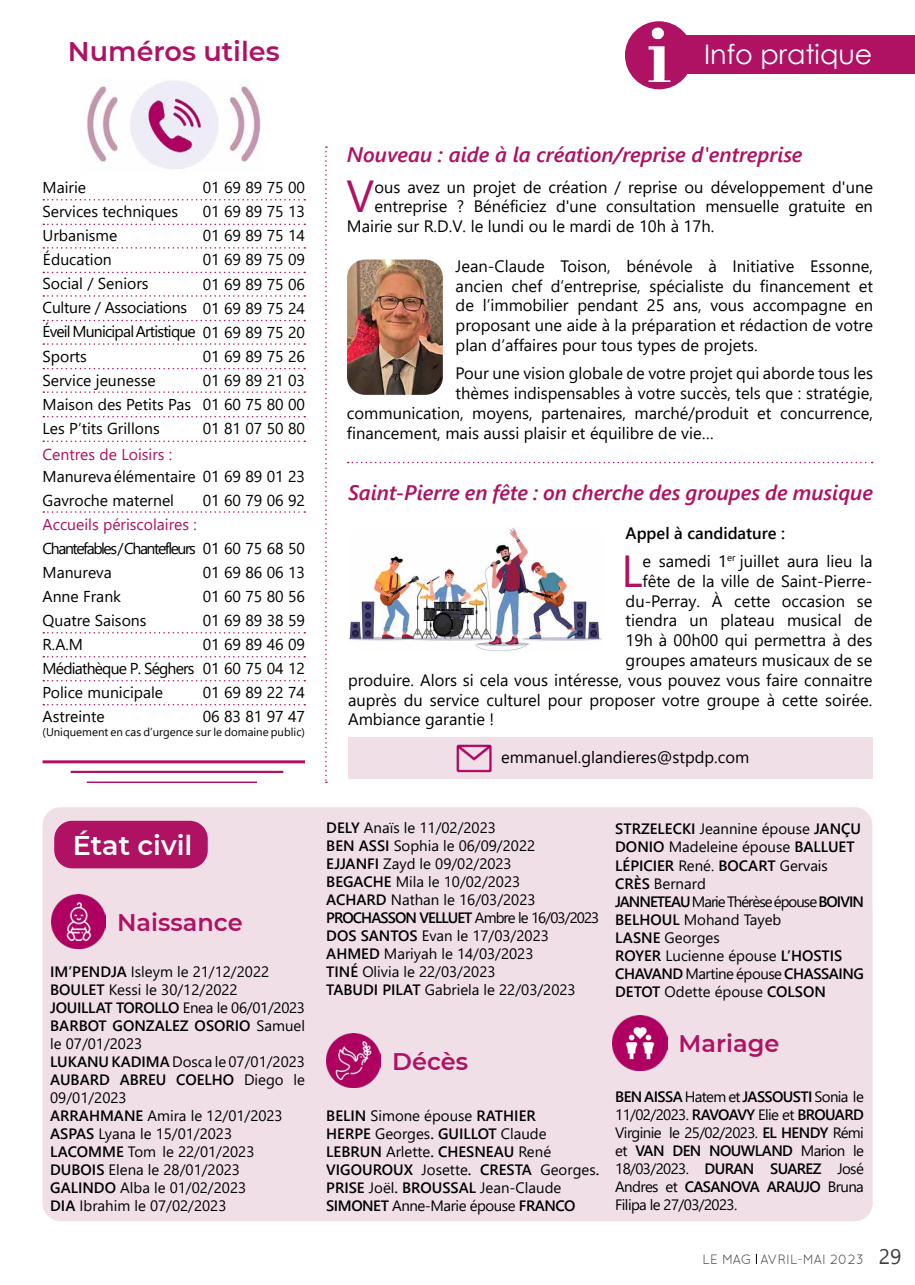
<style>
.page{position:relative;width:915px;height:1285px;background:#fff}
.page>*{position:absolute;margin:0;border:0;box-sizing:border-box;transform-origin:0 0}
.t1{font:44.85px "Segoe UI";color:#af1163}
.t2{font:600 27px "Montserrat";color:#af1163}
.t3{font:27px "Century Gothic";color:#fff}
.t4{font:600 27px "Montserrat";color:#fff}
.t5{font:600 24px "Montserrat";color:#af1163}
.t6{font:italic 600 21px "Segoe UI";color:#af1163}
.t7{font:16.5px/19.8px "Segoe UI";color:#000;text-align:justify}
.t8{font:600 16.5px "Segoe UI";color:#000}
.t9{font:15.75px/24px "Segoe UI";color:#000}
.t10{font:15.75px "Segoe UI";color:#af1163}
.t11{font:15px/18px "Segoe UI";color:#000}
.t12{font:600 15px/18px "Segoe UI";color:#000}
.t13{font:13.5px "Quicksand";color:#3d3d3f}
.t14{font:11.4px "Segoe UI";color:#000}
.s1{font-weight:600}
.s2{font-weight:400}
.s3{font-family:"Gadugi";font-size:21px}
</style>
<div class="page">
<div style="left:348px;top:737px;width:524px;height:41px;background:#f1dfe8"></div>
<div style="left:43px;top:807px;width:829px;height:413px;background:#f1dfe8;border-radius:18px"></div>
<div style="left:681px;top:35px;width:233px;height:39px;background:#af1163"></div>
<div style="left:624px;top:21px;width:68px;height:68px;background:#af1163;border-radius:50%"></div>
<img style="left:641px;top:26px;width:35px;height:60px">
<img style="left:87px;top:80px;width:174px;height:89px">
<svg style="left:43px;top:199px;width:262px;height:1px"></svg>
<svg style="left:43px;top:223px;width:262px;height:2px"></svg>
<svg style="left:43px;top:247px;width:262px;height:1px"></svg>
<svg style="left:43px;top:272px;width:262px;height:1px"></svg>
<svg style="left:43px;top:295px;width:262px;height:1px"></svg>
<svg style="left:43px;top:320px;width:262px;height:1px"></svg>
<svg style="left:43px;top:343px;width:262px;height:2px"></svg>
<svg style="left:43px;top:368px;width:262px;height:1px"></svg>
<svg style="left:43px;top:391px;width:262px;height:2px"></svg>
<svg style="left:43px;top:416px;width:262px;height:1px"></svg>
<svg style="left:43px;top:440px;width:262px;height:2px"></svg>
<svg style="left:43px;top:511px;width:262px;height:1px"></svg>
<svg style="left:43px;top:632px;width:262px;height:1px"></svg>
<svg style="left:43px;top:656px;width:262px;height:1px"></svg>
<svg style="left:43px;top:680px;width:262px;height:1px"></svg>
<svg style="left:43px;top:703px;width:262px;height:2px"></svg>
<hr style="left:43px;top:760px;width:262px;height:3px;background:#af1163">
<hr style="left:87px;top:781px;width:170px;height:1px;background:#af1163">
<hr style="left:71px;top:770px;width:212px;height:2px;background:#af1163">
<img style="left:51px;top:894px;width:54px;height:54px">
<div style="left:54px;top:820px;width:154px;height:48px;background:#af1163;border-radius:18px"></div>
<img style="left:326px;top:1033px;width:54px;height:54px">
<img style="left:612px;top:1015px;width:54px;height:54px">
<svg style="left:325px;top:146px;width:2px;height:636px"></svg>
<img style="left:347px;top:259px;width:95px;height:136px">
<svg style="left:347px;top:461px;width:525px;height:2px"></svg>
<img style="left:348px;top:528px;width:254px;height:123px">
<img style="left:456px;top:744px;width:36px;height:29px">
<h2 class="t2" style="left:68px;top:32px;width:213px">Numéros utiles</h2>
<h2 class="t3" style="left:704px;top:36px;width:170px">Info pratique</h2>
<p class="t9" style="left:43px;top:174px;width:264px">Mairie<br>Services techniques<br>Urbanisme<br>Éducation<br>Social / Seniors<br>Culture / Associations<br>Éveil Municipal Artistique 01 69 89 75 20<br>Sports<br>Service jeunesse<br>Maison des Petits Pas<br>Les P’tits Grillons</p>
<p class="t9" style="left:43px;top:462px;width:264px">Manureva élémentaire 01 69 89 01 23<br>Gavroche maternel</p>
<p class="t9" style="left:43px;top:534px;width:264px">Chantefables / Chantefleurs 01 60 75 68 50<br>Manureva<br>Anne Frank<br>Quatre Saisons<br>R.A.M<br>Médiathèque P. Séghers<br>Police municipale<br>Astreinte</p>
<p class="t9" style="left:203px;top:174px;width:104px;text-align:justify">01 69 89 75 00<br>01 69 89 75 13<br>01 69 89 75 14<br>01 69 89 75 09<br>01 69 89 75 06<br>01 69 89 75 24</p>
<p class="t9" style="left:203px;top:342px;width:104px;text-align:justify">01 69 89 75 26<br>01 69 89 21 03<br>01 60 75 80 00<br>01 81 07 50 80</p>
<p class="t10" style="left:43px;top:439px;width:131px">Centres de Loisirs :</p>
<p class="t9" style="left:203px;top:486px;width:104px">01 60 79 06 92</p>
<p class="t10" style="left:43px;top:509px;width:156px">Accueils périscolaires :</p>
<p class="t9" style="left:203px;top:558px;width:104px;text-align:justify">01 69 86 06 13<br>01 60 75 80 56<br>01 69 89 38 59<br>01 69 89 46 09<br>01 60 75 04 12<br>01 69 89 22 74<br>06 83 81 97 47</p>
<p class="t14" style="left:43px;top:721px;width:264px">(Uniquement en cas d’urgence sur le domaine public)</p>
<h3 class="t6" style="left:347px;top:134px;width:457px">Nouveau : aide à la création/reprise d'entreprise</h3>
<h1 class="t1" style="left:346px;top:154px;width:29px">V</h1>
<p class="t7" style="left:374px;top:175px;width:500px">ous avez un projet de création / reprise ou développement d'une</p>
<p class="t7" style="left:374px;top:195px;width:500px">entreprise ? Bénéficiez d'une consultation mensuelle gratuite en</p>
<p class="t7" style="left:347px;top:215px;width:369px">Mairie sur R.D.V. le lundi ou le mardi de 10h à 17h.</p>
<p class="t7" style="left:455px;top:254px;width:418px">Jean-Claude Toison, bénévole à Initiative Essonne, ancien chef d’entreprise, spécialiste du financement et de l’immobilier pendant 25 ans, vous accompagne en proposant une aide à la préparation et rédaction de votre plan d’affaires pour tous types de projets.</p>
<p class="t7" style="left:455px;top:362px;width:418px">Pour une vision globale de votre projet qui aborde tous les</p>
<p class="t7" style="left:455px;top:382px;width:418px">thèmes indispensables à votre succès, tels que : stratégie,</p>
<p class="t7" style="left:347px;top:401px;width:527px">communication, moyens, partenaires, marché/produit et concurrence,</p>
<p class="t7" style="left:347px;top:421px;width:368px">financement, mais aussi plaisir et équilibre de vie…</p>
<h3 class="t6" style="left:348px;top:472px;width:526px">Saint-Pierre en fête : on cherche des groupes de musique</h3>
<p class="t8" style="left:625px;top:517px;width:161px">Appel à candidature :</p>
<h1 class="t1" style="left:621px;top:528px;width:23px">L</h1>
<p class="t7" style="left:642px;top:549px;width:231px">e samedi 1<sup>er</sup> juillet aura lieu la</p>
<p class="t7" style="left:642px;top:569px;width:231px">fête de la ville de Saint-Pierre-</p>
<p class="t7" style="left:625px;top:589px;width:248px">du-Perray. À cette occasion se</p>
<p class="t7" style="left:625px;top:609px;width:248px">tiendra un plateau musical de</p>
<p class="t7" style="left:625px;top:628px;width:248px">19h à 00h00 qui permettra à des</p>
<p class="t7" style="left:625px;top:648px;width:248px">groupes amateurs musicaux de se</p>
<p class="t7" style="left:348px;top:668px;width:525px">produire. Alors si cela vous intéresse, vous pouvez vous faire connaitre</p>
<p class="t7" style="left:348px;top:688px;width:525px">auprès du service culturel pour proposer votre groupe à cette soirée.</p>
<p class="t7" style="left:348px;top:708px;width:148px">Ambiance garantie !</p>
<p class="t7" style="left:501px;top:745px;width:250px">emmanuel.glandieres@stpdp.com</p>
<h2 class="t4" style="left:73px;top:826px;width:121px">État civil</h2>
<p class="t11" style="left:326px;top:817px;width:274px"><span class="s1">DELY</span> Anaïs le 11/02/2023<br><span class="s1">BEN ASSI</span> Sophia le 06/09/2022<br><span class="s1">EJJANFI</span> Zayd le 09/02/2023<br><span class="s1">BEGACHE</span> Mila le 10/02/2023<br><span class="s1">ACHARD</span> Nathan le 16/03/2023<br><span class="s1">PROCHASSON VELLUET</span> Ambre le 16/03/2023<br><span class="s1">DOS SANTOS</span> Evan le 17/03/2023<br><span class="s1">AHMED</span> Mariyah le 14/03/2023<br><span class="s1">TINÉ</span> Olivia le 22/03/2023<br><span class="s1">TABUDI PILAT</span> Gabriela le 22/03/2023</p>
<h3 class="t5" style="left:117px;top:905px;width:127px">Naissance</h3>
<p class="t11" style="left:50px;top:960px;width:256px"><span class="s1">IM’PENDJA</span> Isleym le 21/12/2022<br><span class="s1">BOULET</span> Kessi le 30/12/2022<br><span class="s1">JOUILLAT TOROLLO</span> Enea le 06/01/2023<br><span class="s1">BARBOT GONZALEZ OSORIO</span> Samuel le 07/01/2023<br><span class="s1">LUKANU KADIMA</span> Dosca le 07/01/2023<br><span class="s1">AUBARD ABREU COELHO</span> Diego le<br>09/01/2023<br><span class="s1">ARRAHMANE</span> Amira le 12/01/2023<br><span class="s1">ASPAS</span> Lyana le 15/01/2023<br><span class="s1">LACOMME</span> Tom le 22/01/2023<br><span class="s1">DUBOIS</span> Elena le 28/01/2023<br><span class="s1">GALINDO</span> Alba le 01/02/2023<br><span class="s1">DIA</span> Ibrahim le 07/02/2023</p>
<h3 class="t5" style="left:392px;top:1044px;width:77px">Décès</h3>
<p class="t12" style="left:326px;top:1105px;width:274px">BELIN <span class="s2">Simone épouse</span> RATHIER<br>HERPE <span class="s2">Georges</span>. GUILLOT <span class="s2">Claude<br></span>LEBRUN <span class="s2">Arlette</span>. CHESNEAU <span class="s2">René<br></span>VIGOUROUX <span class="s2">Josette</span>. CRESTA <span class="s2">Georges</span>.<br>PRISE <span class="s2">Joël</span>. BROUSSAL <span class="s2">Jean-Claude<br></span>SIMONET <span class="s2">Anne-Marie épouse</span> FRANCO</p>
<p class="t11" style="left:615px;top:818px;width:250px"><span class="s1">STRZELECKI</span> Jeannine épouse <span class="s1">JANÇU<br>DONIO</span> Madeleine épouse <span class="s1">BALLUET<br>LÉPICIER</span> René. <span class="s1">BOCART</span> Gervais<br><span class="s1">CRÈS</span> Bernard<br><span class="s1">JANNETEAU</span> Marie Thérèse épouse <span class="s1">BOIVIN<br>BELHOUL</span> Mohand Tayeb<br><span class="s1">LASNE</span> Georges<br><span class="s1">ROYER</span> Lucienne épouse <span class="s1">L’HOSTIS<br>CHAVAND</span> Martine épouse <span class="s1">CHASSAING<br>DETOT</span> Odette épouse <span class="s1">COLSON</span></p>
<h3 class="t5" style="left:678px;top:1026px;width:102px">Mariage</h3>
<p class="t11" style="left:615px;top:1086px;width:250px;text-align:justify"><span class="s1">BEN AISSA</span> Hatem et <span class="s1">JASSOUSTI</span> Sonia le 11/02/2023. <span class="s1">RAVOAVY</span> Elie et <span class="s1">BROUARD </span>Virginie le 25/02/2023. <span class="s1">EL HENDY</span> Rémi et <span class="s1">VAN DEN NOUWLAND</span> Marion le 18/03/2023. <span class="s1">DURAN SUAREZ</span> José Andres et <span class="s1">CASANOVA ARAUJO</span> Bruna Filipa le 27/03/2023.</p>
<p class="t13" style="left:702px;top:1250px;width:200px">LE MAG AVRIL-MAI 2023 <span class="s3">29</span></p>
</div>
